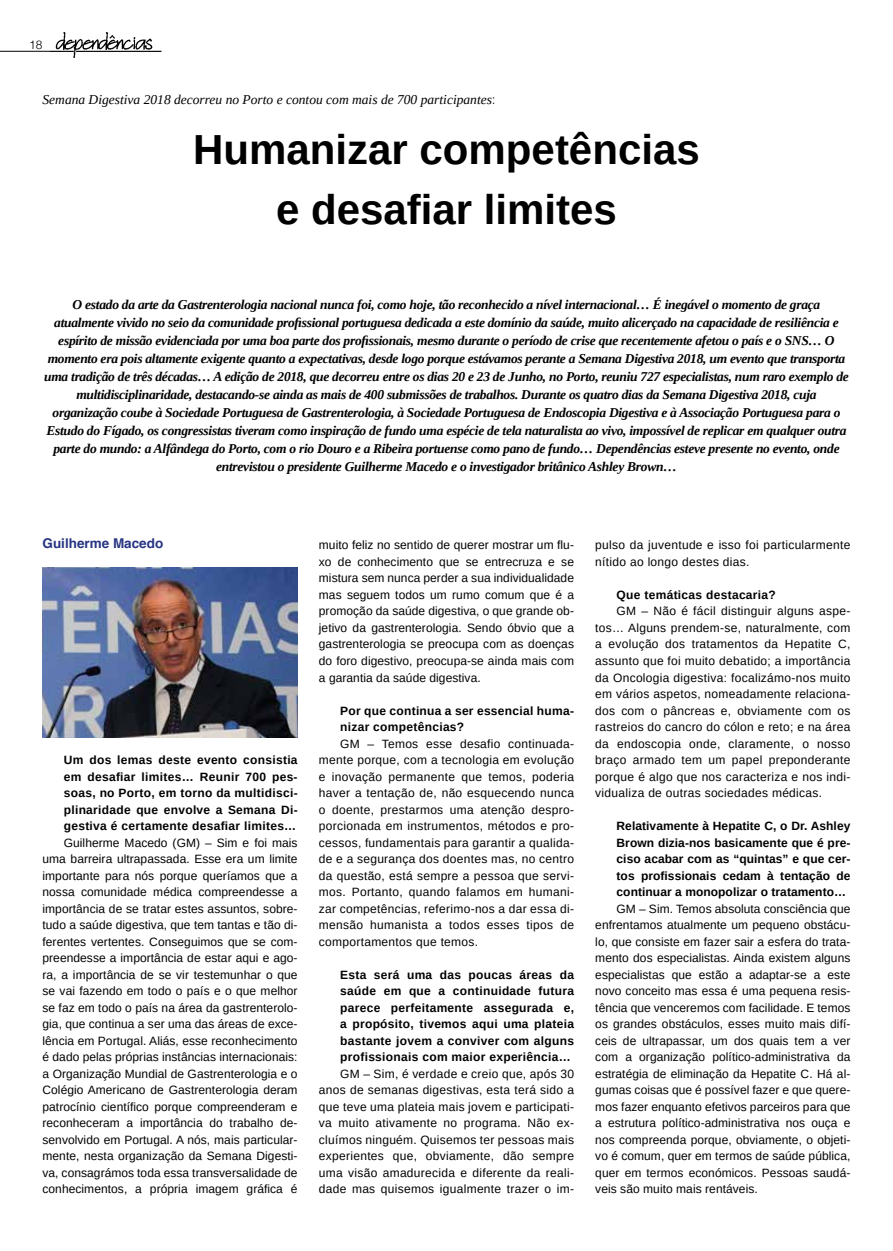
<style>
.page{position:relative;width:893px;height:1251px;background:#fff}
.page>*{position:absolute;margin:0;border:0;box-sizing:border-box;transform-origin:0 0}
.t1{font:700 42px/60px "Liberation Sans";color:#000;text-align:center}
.t2{font:italic 700 13.5px/18px "Liberation Serif";letter-spacing:-.02em;color:#000;text-align:center}
.t3{font:italic 13.5px "Liberation Serif";color:#000}
.t4{font:700 13.5px "Helvetica";color:#283583}
.t5{font:12px/16.5px "Liberation Sans";letter-spacing:.025em;color:#000;text-align:justify}
.t6{font:700 12px/16.5px "Liberation Sans";letter-spacing:.025em;color:#000;text-align:justify}
.t7{font:300 12px "Helvetica";color:#000}
.s1{font-family:"Helvetica";font-weight:300;font-style:normal}
</style>
<div class="page">
<img style="left:51px;top:32px;width:110px;height:26px">
<hr style="left:0;top:51px;width:74px;height:1px;background:#000">
<hr style="left:76px;top:51px;width:86px;height:1px;background:#000">
<img style="left:43px;top:567px;width:255px;height:170px">
<p class="t7" style="left:29px;top:34px;width:15px">18</p>
<p class="t3" style="left:43px;top:90px;width:455px">Semana Digestiva 2018 decorreu no Porto e contou com mais de 700 participantes<span class="s1">:</span></p>
<h1 class="t1" style="left:193px;top:120px;width:508px">Humanizar competências e desafiar limites</h1>
<p class="t2" style="left:44px;top:295px;width:806px">O estado da arte da Gastrenterologia nacional nunca foi, como hoje, tão reconhecido a nível internacional… É inegável o momento de graça atualmente vivido no seio da comunidade profissional portuguesa dedicada a este domínio da saúde, muito alicerçado na capacidade de resiliência e espírito de missão evidenciada por uma boa parte dos profissionais, mesmo durante o período de crise que recentemente afetou o país e o SNS… O momento era pois altamente exigente quanto a expectativas, desde logo porque estávamos perante a Semana Digestiva 2018, um evento que transporta uma tradição de três décadas… A edição de 2018, que decorreu entre os dias 20 e 23 de Junho, no Porto, reuniu 727 especialistas, num raro exemplo de multidisciplinaridade, destacando-se ainda as mais de 400 submissões de trabalhos. Durante os quatro dias da Semana Digestiva 2018, cuja organização coube à Sociedade Portuguesa de Gastrenterologia, à Sociedade Portuguesa de Endoscopia Digestiva e à Associação Portuguesa para o Estudo do Fígado, os congressistas tiveram como inspiração de fundo uma espécie de tela naturalista ao vivo, impossível de replicar em qualquer outra parte do mundo: a Alfândega do Porto, com o rio Douro e a Ribeira portuense como pano de fundo… Dependências esteve presente no evento, onde entrevistou o presidente Guilherme Macedo e o investigador britânico Ashley Brown…</p>
<p class="t4" style="left:43px;top:532px;width:122px">Guilherme Macedo</p>
<p class="t6" style="left:64px;top:751px;width:235px">Um dos lemas deste evento consistia em desafiar limites… Reunir 700 pes&shy;soas, no Porto, em torno da multidisci&shy;plinaridade que envolve a Semana Di&shy;gestiva é certamente desafiar limites…</p>
<p class="t5" style="left:43px;top:834px;width:257px;text-indent:21px">Guilherme Macedo (GM) – Sim e foi mais uma barreira ultrapassada. Esse era um limite importante para nós porque queríamos que a nossa comunidade médica compreendesse a importância de se tratar estes assuntos, sobre&shy;tudo a saúde digestiva, que tem tantas e tão di&shy;ferentes vertentes. Conseguimos que se com&shy;preendesse a importância de estar aqui e ago&shy;ra, a importância de se vir testemunhar o que se vai fazendo em todo o país e o que melhor se faz em todo o país na área da gastrenterolo&shy;gia, que continua a ser uma das áreas de exce&shy;lência em Portugal. Aliás, esse reconhecimento é dado pelas próprias instâncias internacionais: a Organização Mundial de Gastrenterologia e o Colégio Americano de Gastrenterologia deram patrocínio científico porque compreenderam e reconheceram a importância do trabalho de&shy;senvolvido em Portugal. A nós, mais particular&shy;mente, nesta organização da Semana Digesti&shy;va, consagrámos toda essa transversalidade de conhecimentos, a própria imagem gráfica é</p>
<p class="t5" style="left:319px;top:537px;width:257px">muito feliz no sentido de querer mostrar um flu&shy;xo de conhecimento que se entrecruza e se mistura sem nunca perder a sua individualidade mas seguem todos um rumo comum que é a promoção da saúde digestiva, o que grande ob&shy;jetivo da gastrenterologia. Sendo óbvio que a gastrenterologia se preocupa com as doenças do foro digestivo, preocupa-se ainda mais com a garantia da saúde digestiva.</p>
<p class="t6" style="left:340px;top:702px;width:235px">Por que continua a ser essencial huma&shy;nizar competências?</p>
<p class="t5" style="left:319px;top:735px;width:257px;text-indent:21px">GM – Temos esse desafio continuada&shy;mente porque, com a tecnologia em evolução e inovação permanente que temos, poderia haver a tentação de, não esquecendo nunca o doente, prestarmos uma atenção despro&shy;porcionada em instrumentos, métodos e pro&shy;cessos, fundamentais para garantir a qualida&shy;de e a segurança dos doentes mas, no centro da questão, está sempre a pessoa que servi&shy;mos. Portanto, quando falamos em humani&shy;zar competências, referimo-nos a dar essa di&shy;mensão humanista a todos esses tipos de comportamentos que temos.</p>
<p class="t6" style="left:340px;top:966px;width:235px">Esta será uma das poucas áreas da saúde em que a continuidade futura parece perfeitamente assegurada e, a propósito, tivemos aqui uma plateia bastante jovem a conviver com alguns profissionais com maior experiência…</p>
<p class="t5" style="left:319px;top:1065px;width:257px;text-indent:21px">GM – Sim, é verdade e creio que, após 30 anos de semanas digestivas, esta terá sido a que teve uma plateia mais jovem e participati&shy;va muito ativamente no programa. Não ex&shy;cluímos ninguém. Quisemos ter pessoas mais experientes que, obviamente, dão sempre uma visão amadurecida e diferente da reali&shy;dade mas quisemos igualmente trazer o im-</p>
<p class="t5" style="left:595px;top:537px;width:257px">pulso da juventude e isso foi particularmente nítido ao longo destes dias.</p>
<p class="t6" style="left:617px;top:586px;width:161px">Que temáticas destacaria?</p>
<p class="t5" style="left:595px;top:603px;width:257px;text-indent:21px">GM – Não é fácil distinguir alguns aspe&shy;tos… Alguns prendem-se, naturalmente, com a evolução dos tratamentos da Hepatite C, assunto que foi muito debatido; a importância da Oncologia digestiva: focalizámo-nos muito em vários aspetos, nomeadamente relaciona&shy;dos com o pâncreas e, obviamente com os rastreios do cancro do cólon e reto; e na área da endoscopia onde, claramente, o nosso braço armado tem um papel preponderante porque é algo que nos caracteriza e nos indi&shy;vidualiza de outras sociedades médicas.</p>
<p class="t6" style="left:617px;top:817px;width:235px">Relativamente à Hepatite C, o Dr. Ashley Brown dizia-nos basicamente que é pre&shy;ciso acabar com as “quintas” e que cer&shy;tos profissionais cedam à tentação de continuar a monopolizar o tratamento…</p>
<p class="t5" style="left:595px;top:900px;width:257px;text-indent:21px">GM – Sim. Temos absoluta consciência que enfrentamos atualmente um pequeno obstácu&shy;lo, que consiste em fazer sair a esfera do trata&shy;mento dos especialistas. Ainda existem alguns especialistas que estão a adaptar-se a este novo conceito mas essa é uma pequena resis&shy;tência que venceremos com facilidade. E temos os grandes obstáculos, esses muito mais difí&shy;ceis de ultrapassar, um dos quais tem a ver com a organização político-administrativa da estratégia de eliminação da Hepatite C. Há al&shy;gumas coisas que é possível fazer e que quere&shy;mos fazer enquanto efetivos parceiros para que a estrutura político-administrativa nos ouça e nos compreenda porque, obviamente, o objeti&shy;vo é comum, quer em termos de saúde pública, quer em termos económicos. Pessoas saudá&shy;veis são muito mais rentáveis.</p>
</div>
